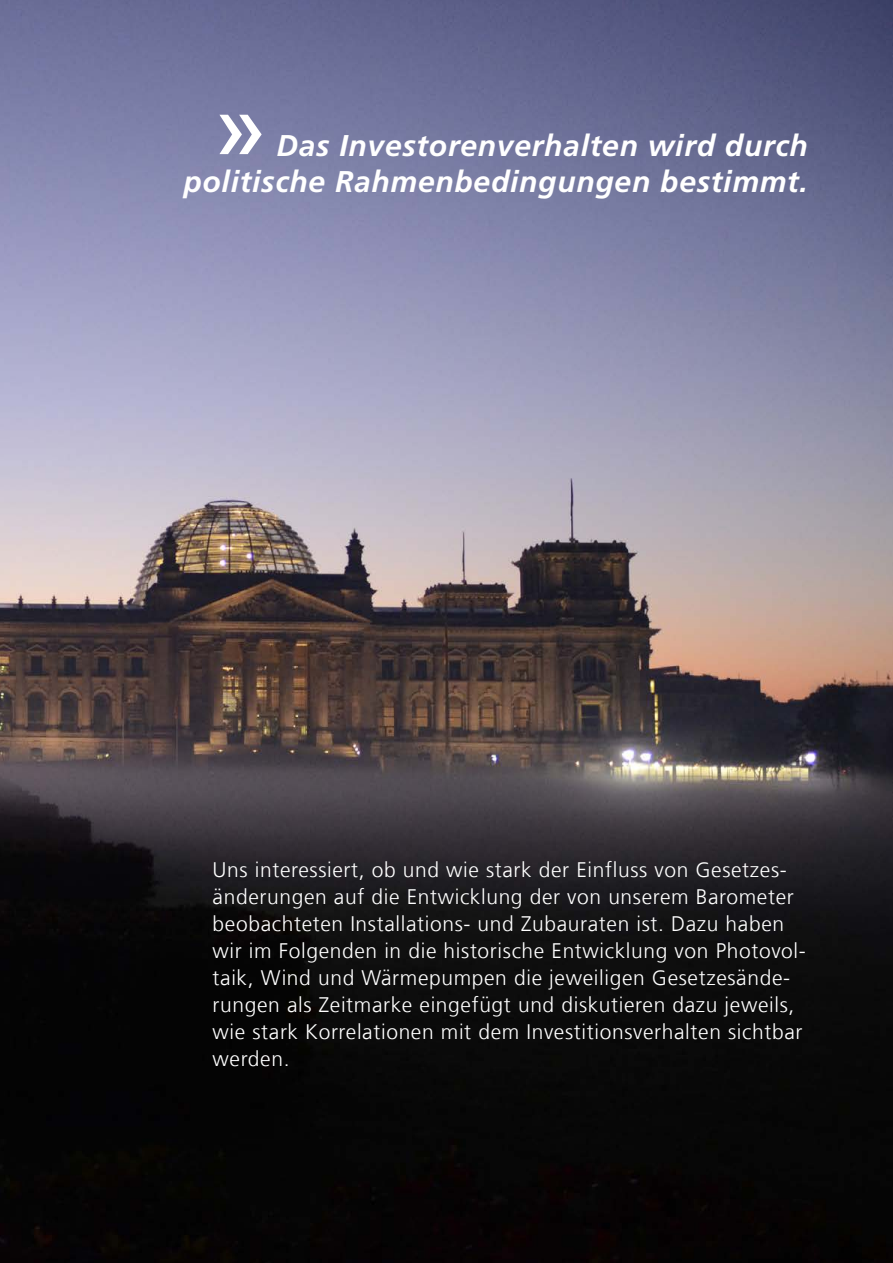
<style>
.page{position:relative;width:893px;height:1263px;background:#fff}
.page>*{position:absolute;margin:0;border:0;box-sizing:border-box;transform-origin:0 0}
.t1{font:97.5px "Frutiger LT Com";color:#fff}
.t2{font:italic 700 30px/36px "Frutiger LT Com";letter-spacing:.025em;color:#fff;text-align:right}
.t3{font:300 21px/27px "Frutiger LT Com";letter-spacing:.03em;color:#fff}
</style>
<div class="page">
<img style="left:0;top:0;width:893px;height:1263px">
<h1 class="t1" style="left:212px;top:69px;width:56px">»</h1>
<h2 class="t2" style="left:183px;top:128px;width:626px">Das Investorenverhalten wird durch politische Rahmenbedingungen bestimmt.</h2>
<p class="t3" style="left:213px;top:857px;width:595px">Uns interessiert, ob und wie stark der Einfluss von Gesetzes&shy;änderungen auf die Entwicklung der von unserem Barometer beobachteten Installations- und Zubauraten ist. Dazu haben wir im Folgenden in die historische Entwicklung von Photovol&shy;taik, Wind und Wärmepumpen die jeweiligen Gesetzesände&shy;rungen als Zeitmarke eingefügt und diskutieren dazu jeweils, wie stark Korrelationen mit dem Investitionsverhalten sichtbar werden.</p>
</div>
